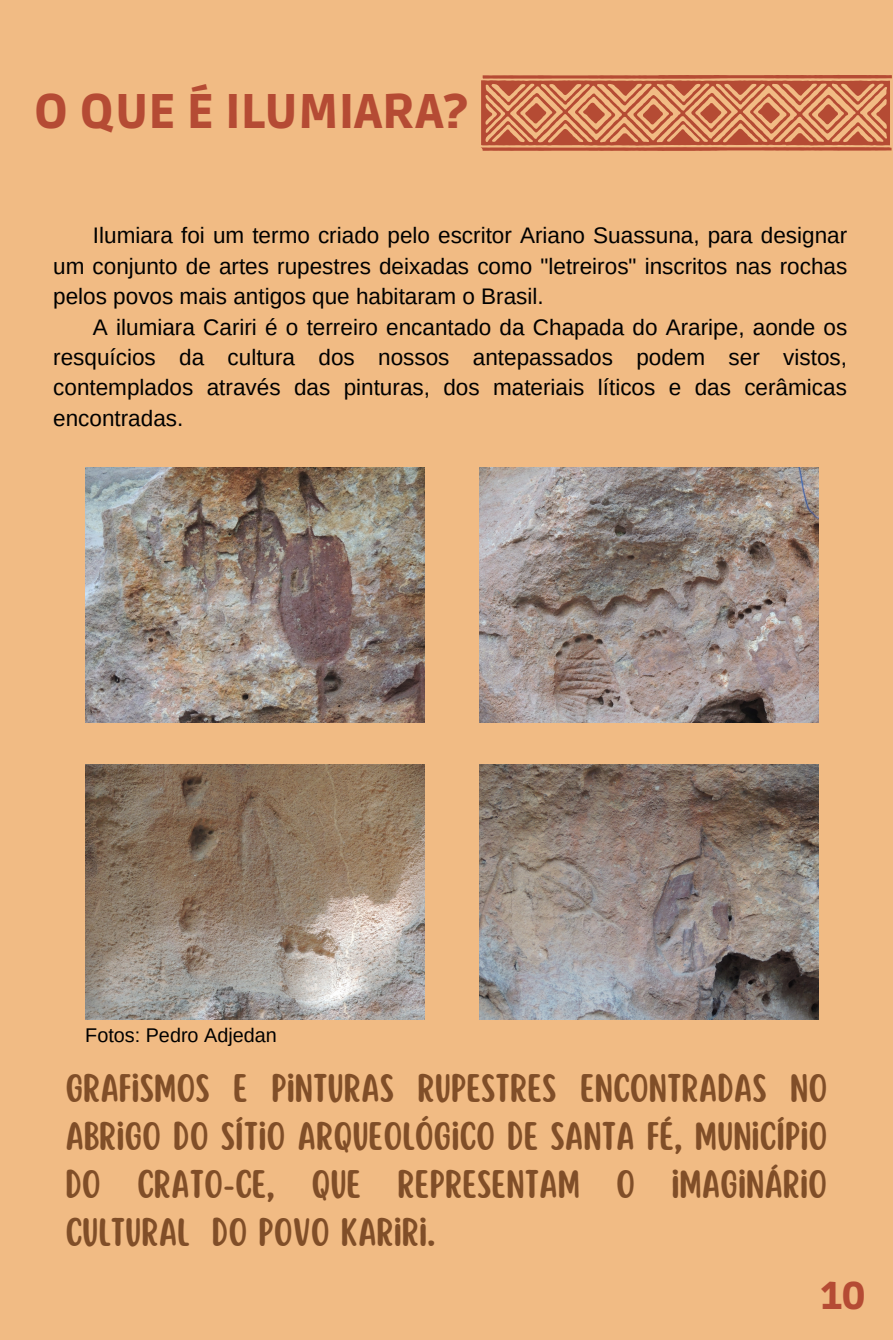
<style>
.page{position:relative;width:893px;height:1340px;background:#f1bb84}
.page>*{position:absolute;margin:0;border:0;box-sizing:border-box;transform-origin:0 0}
.t1{font:900 48.38px "Ruda";color:#b54b34}
.t2{font:900 38.48px "Ruda";color:#b54b34}
.t3{font:34.88px/48.1px "Scripter";color:#804e28;text-align:justify}
.t4{font:22.5px/30.4px "Arimo";color:#000;text-align:justify}
.t5{font:19.8px "Arimo";color:#000}
</style>
<div class="page">
<svg style="left:481px;top:75px;width:411px;height:76px"></svg>
<img style="left:85px;top:467px;width:340px;height:255px">
<img style="left:479px;top:467px;width:340px;height:255px">
<img style="left:85px;top:764px;width:340px;height:255px">
<img style="left:479px;top:764px;width:340px;height:255px">
<h1 class="t1" style="left:34px;top:84px;width:434px">O QUE É ILUMIARA?</h1>
<p class="t4" style="left:53px;top:220px;width:795px;text-indent:40px">Ilumiara foi um termo criado pelo escritor Ariano Suassuna, para designar um conjunto de artes rupestres deixadas como "letreiros" inscritos nas rochas pelos povos mais antigos que habitaram o Brasil.</p>
<p class="t4" style="left:53px;top:312px;width:795px;text-indent:40px">A ilumiara Cariri é o terreiro encantado da Chapada do Araripe, aonde os resquícios da cultura dos nossos antepassados podem ser vistos, contemplados através das pinturas, dos materiais líticos e das cerâmicas encontradas.</p>
<p class="t5" style="left:85px;top:1023px;width:193px">Fotos: Pedro Adjedan</p>
<h3 class="t3" style="left:65px;top:1065px;width:763px">GRAFISMOS E PINTURAS RUPESTRES ENCONTRADAS NO ABRIGO DO SÍTIO ARQUEOLÓGICO DE SANTA FÉ, MUNICÍPIO DO CRATO-CE, QUE REPRESENTAM O IMAGINÁRIO CULTURAL DO POVO KARIRI.</h3>
<h2 class="t2" style="left:820px;top:1274px;width:46px">10</h2>
</div>
